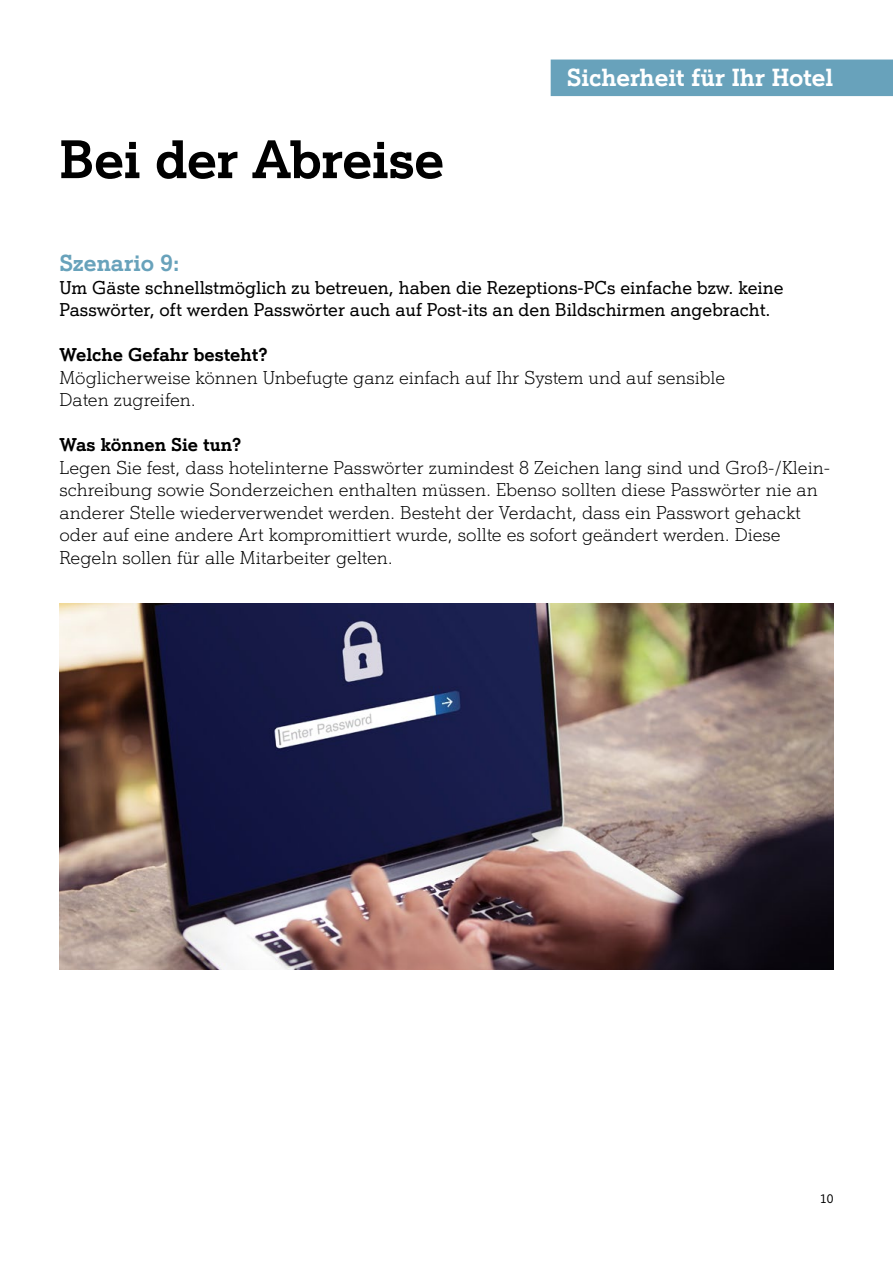
<style>
.page{position:relative;width:893px;height:1263px;background:#fff}
.page>*{position:absolute;margin:0;border:0;box-sizing:border-box;transform-origin:0 0}
.t1{font:700 52.5px "A1 Serif";letter-spacing:-.005em;color:#000}
.t2{font:700 24px "A1 Serif";color:#fff}
.t3{font:700 22.5px "A1 Serif";color:#68a2bb}
.t4{font:300 18px/22.5px "A1 Serif";color:#000}
.t5{font:18px/22.5px "A1 Serif";color:#000}
.t6{font:700 18px "A1 Serif";color:#000}
.t7{font:12px "A1 Serif";color:#000}
</style>
<div class="page">
<img style="left:60px;top:604px;width:773px;height:365px">
<div style="left:551px;top:60px;width:342px;height:36px;background:#68a2bb"></div>
<h1 class="t1" style="left:60px;top:125px;width:386px">Bei der Abreise</h1>
<h2 class="t2" style="left:567px;top:62px;width:268px">Sicherheit für Ihr Hotel</h2>
<p class="t3" style="left:60px;top:249px;width:121px">Szenario 9:</p>
<p class="t5" style="left:60px;top:276px;width:725px">Um Gäste schnellstmöglich zu betreuen, haben die Rezeptions-PCs einfache bzw. keine<br>Passwörter, oft werden Passwörter auch auf Post-its an den Bildschirmen angebracht.</p>
<p class="t6" style="left:60px;top:343px;width:209px">Welche Gefahr besteht?</p>
<p class="t4" style="left:60px;top:366px;width:667px">Möglicherweise können Unbefugte ganz einfach auf Ihr System und auf sensible<br>Daten zugreifen.</p>
<p class="t6" style="left:60px;top:433px;width:183px">Was können Sie tun?</p>
<p class="t4" style="left:60px;top:456px;width:772px">Legen Sie fest, dass hotelinterne Passwörter zumindest 8 Zeichen lang sind und Groß-/Klein&shy;schreibung sowie Sonderzeichen enthalten müssen. Ebenso sollten diese Passwörter nie an anderer Stelle wiederverwendet werden. Besteht der Verdacht, dass ein Passwort gehackt oder auf eine andere Art kompromittiert wurde, sollte es sofort geändert werden. Diese Regeln sollen für alle Mitarbeiter gelten.</p>
<p class="t7" style="left:820px;top:1191px;width:15px">10</p>
</div>
